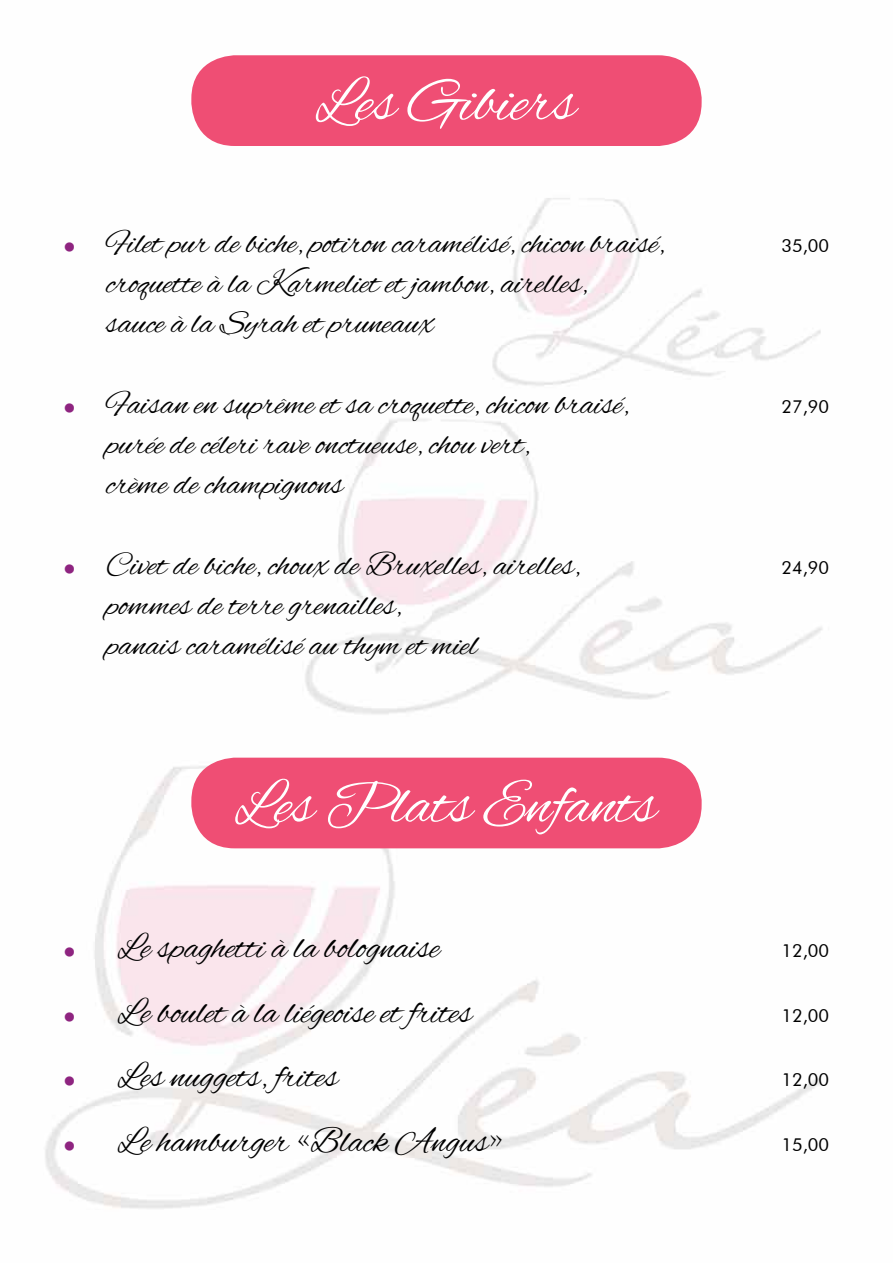
<style>
.page{position:relative;width:893px;height:1263px;background:#fff}
.page>*{position:absolute;margin:0;border:0;box-sizing:border-box;transform-origin:0 0}
.t1{font:63px "Alex Brush";letter-spacing:-.01em;color:#fff}
.t2{font:36px "Alex Brush";color:#000}
.t3{font:33.6px/40.2px "Alex Brush";color:#000}
.t4{font:18px "Futura BT";color:#000}
.s1{font-size:21.15px;color:#8e2480}
</style>
<div class="page">
<img style="left:45px;top:55px;width:778px;height:1154px">
<div style="left:191px;top:55px;width:511px;height:91px;background:#ef4e74;border-radius:44px"></div>
<div style="left:191px;top:758px;width:511px;height:90px;background:#ef4e74;border-radius:44px"></div>
<h1 class="t1" style="left:316px;top:67px;width:262px">Les Gibiers</h1>
<p class="t3" style="left:64px;top:225px;width:602px"><span class="s1">•</span> Filet pur de biche, potiron caramélisé, chicon braisé,</p>
<p class="t4" style="left:781px;top:234px;width:49px">35,00</p>
<p class="t3" style="left:106px;top:265px;width:483px">croquette à la Karmeliet et jambon, airelles, sauce à la Syrah et pruneaux</p>
<p class="t3" style="left:64px;top:386px;width:567px"><span class="s1">•</span> Faisan en suprême et sa croquette, chicon braisé,</p>
<p class="t4" style="left:781px;top:395px;width:49px">27,90</p>
<p class="t3" style="left:106px;top:426px;width:425px">purée de céleri rave onctueuse, chou vert, crème de champignons</p>
<p class="t3" style="left:64px;top:547px;width:518px"><span class="s1">•</span> Civet de biche, choux de Bruxelles, airelles,</p>
<p class="t4" style="left:781px;top:556px;width:49px">24,90</p>
<p class="t3" style="left:106px;top:587px;width:373px">pommes de terre grenailles, panais caramélisé au thym et miel</p>
<h1 class="t1" style="left:235px;top:769px;width:423px">Les Plats Enfants</h1>
<p class="t2" style="left:64px;top:927px;width:377px"><span class="s1">•</span> Le spaghetti à la bolognaise</p>
<p class="t4" style="left:781px;top:940px;width:49px">12,00</p>
<p class="t2" style="left:64px;top:992px;width:410px"><span class="s1">•</span> Le boulet à la liégeoise et frites</p>
<p class="t4" style="left:781px;top:1004px;width:49px">12,00</p>
<p class="t2" style="left:64px;top:1056px;width:276px"><span class="s1">•</span> Les nuggets, frites</p>
<p class="t4" style="left:781px;top:1069px;width:49px">12,00</p>
<p class="t2" style="left:64px;top:1121px;width:441px"><span class="s1">•</span> Le hamburger «Black Angus»</p>
<p class="t4" style="left:781px;top:1133px;width:49px">15,00</p>
</div>
